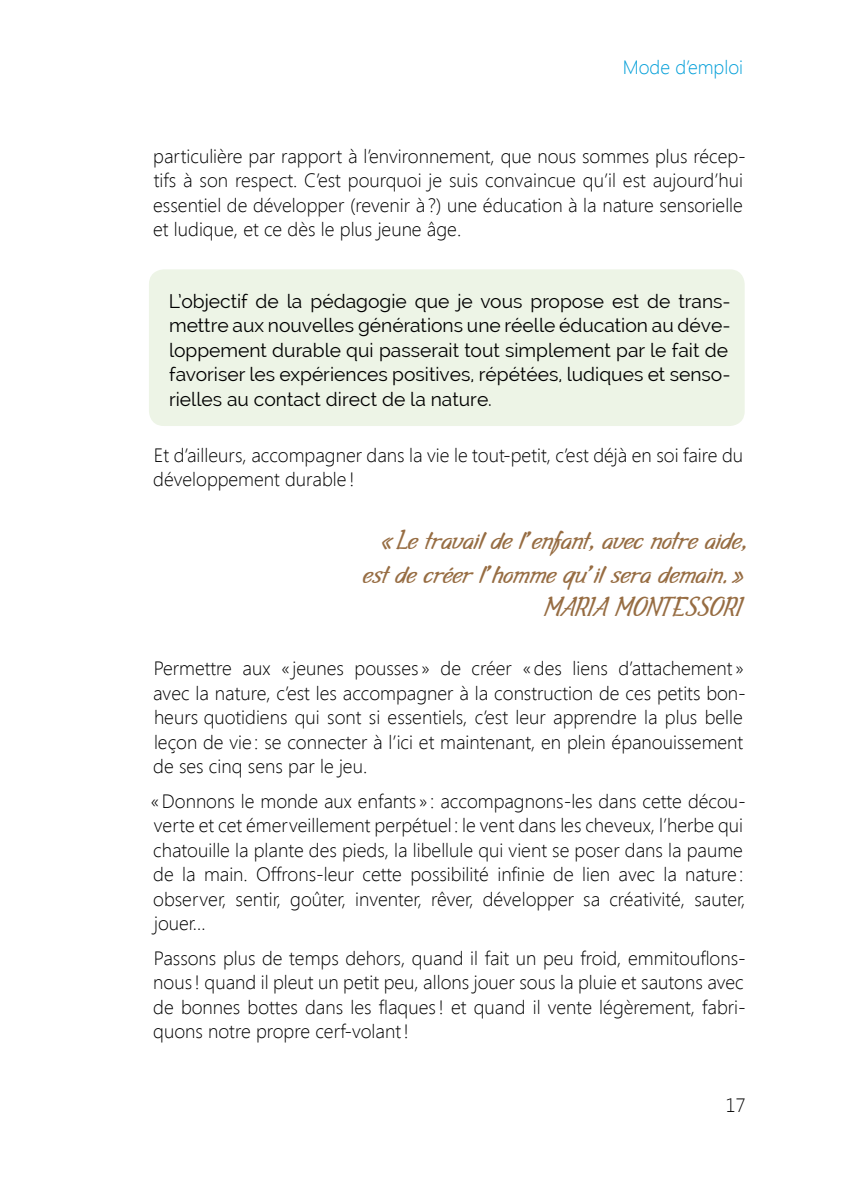
<style>
.page{position:relative;width:844px;height:1191px;background:#fff}
.page>*{position:absolute;margin:0;border:0;box-sizing:border-box;transform-origin:0 0}
.t1{font:24.5px "Gala Script";color:#976d43}
.t2{font:300 19.25px/24.5px "Segoe UI";color:#000}
.t3{font:19.25px/24.5px "Raleway";color:#000}
.t4{font:300 19.25px "Segoe UI";color:#009ed8}
</style>
<div class="page">
<div style="left:149px;top:269px;width:595px;height:157px;background:#edf4e6;border-radius:15px"></div>
<p class="t4" style="left:622px;top:53px;width:122px">Mode d’emploi</p>
<p class="t2" style="left:153px;top:143px;width:594px">particulière par rapport à l’environnement, que nous sommes plus récep&shy;tifs à son respect. C’est pourquoi je suis convaincue qu’il est aujourd’hui essentiel de développer (revenir à ?) une éducation à la nature sensorielle et ludique, et ce dès le plus jeune âge.</p>
<p class="t3" style="left:169px;top:289px;width:563px">L’objectif de la pédagogie que je vous propose est de trans&shy;mettre aux nouvelles générations une réelle éducation au déve&shy;loppement durable qui passerait tout simplement par le fait de favoriser les expériences positives, répétées, ludiques et senso&shy;rielles au contact direct de la nature.</p>
<p class="t2" style="left:153px;top:442px;width:591px">Et d’ailleurs, accompagner dans la vie le tout-petit, c’est déjà en soi faire du développement durable!</p>
<p class="t1" style="left:380px;top:525px;width:368px">« Le travail de l’enfant, avec notre aide,</p>
<p class="t1" style="left:363px;top:558px;width:381px">est de créer l’homme qu’il sera demain. »</p>
<p class="t1" style="left:543px;top:591px;width:87px">MARIA Monte</p>
<p class="t1" style="left:685px;top:591px;width:37px">ssori</p>
<p class="t2" style="left:153px;top:655px;width:594px">Permettre aux « jeunes pousses » de créer «des liens d’attachement » avec la nature, c’est les accompagner à la construction de ces petits bon&shy;heurs quotidiens qui sont si essentiels, c’est leur apprendre la plus belle leçon de vie: se connecter à l’ici et maintenant, en plein épanouissement de ses cinq sens par le jeu.</p>
<p class="t2" style="left:150px;top:788px;width:596px">«Donnons le monde aux enfants » : accompagnons-les dans cette décou&shy;verte et cet émerveillement perpétuel : le vent dans les cheveux, l’herbe qui chatouille la plante des pieds, la libellule qui vient se poser dans la paume de la main. Offrons-leur cette possibilité infinie de lien avec la nature: observer, sentir, goûter, inventer, rêver, développer sa créativité, sauter, jouer…</p>
<p class="t2" style="left:153px;top:945px;width:594px;text-align:justify">Passons plus de temps dehors, quand il fait un peu froid, emmitouflons&shy;nous! quand il pleut un petit peu, allons jouer sous la pluie et sautons avec de bonnes bottes dans les flaques! et quand il vente légèrement, fabri&shy;quons notre propre cerf-volant!</p>
<p class="t2" style="left:725px;top:1092px;width:21px">17</p>
</div>
